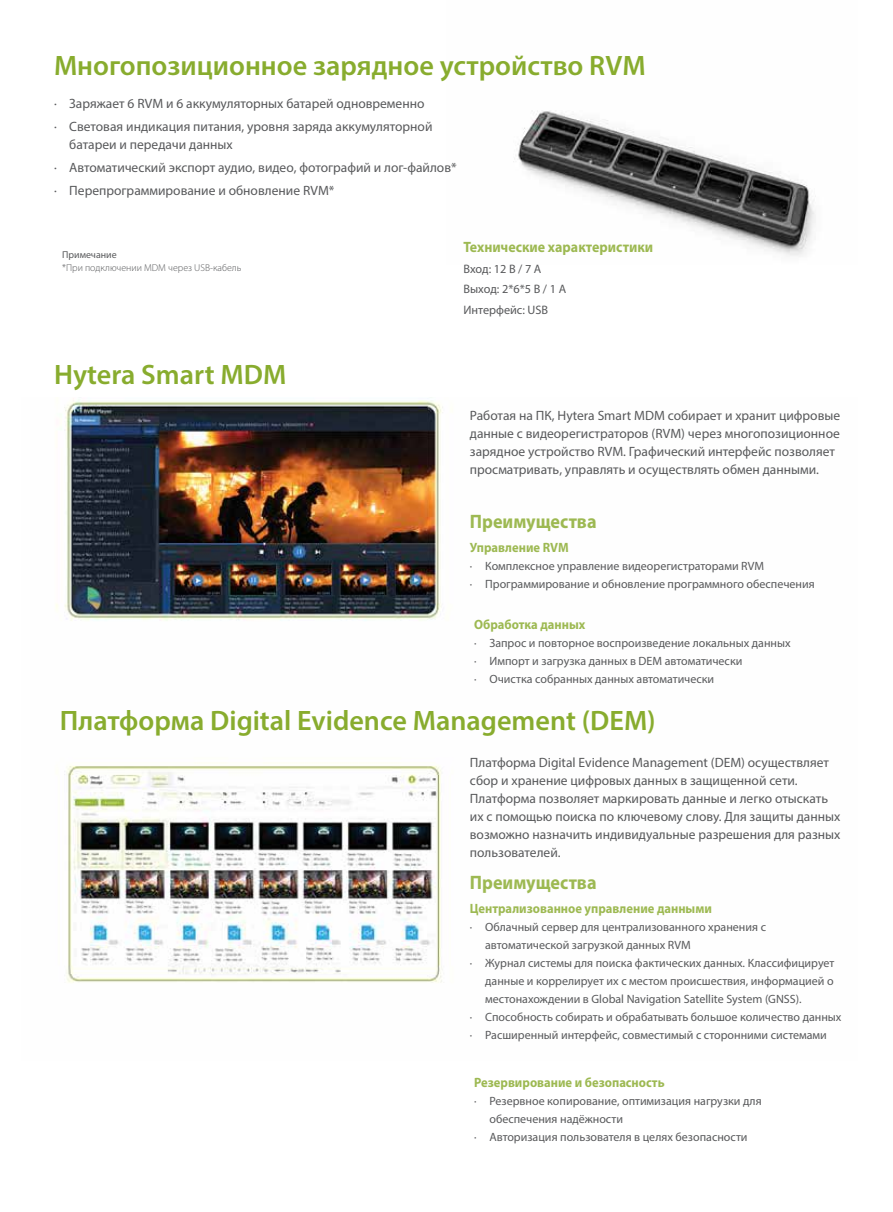
<style>
.page{position:relative;width:893px;height:1212px;background:#fff}
.page>*{position:absolute;margin:0;border:0;box-sizing:border-box;transform-origin:0 0}
.t1{font:600 28.2px "Myriad Pro";color:#88ac2e}
.t2{font:700 19.5px "Myriad Pro";color:#9db952;scale:.93 1}
.t3{font:700 15px "Myriad Pro";color:#9db952;scale:.93 1}
.t4{font:13.5px/18px "Myriad Pro";color:#58595b}
.t5{font:700 13.5px "Myriad Pro";color:#9db952;scale:.93 1}
.t6{font:12.3px/20.7px "Myriad Pro";color:#58595b}
.t7{font:12px/18px "Myriad Pro";color:#58595b}
.t8{font:300 9.9px "Myriad Pro";color:#58595b}
.t9{font:9.9px "Myriad Pro";color:#58595b}
</style>
<div class="page">
<img style="left:55px;top:400px;width:388px;height:221px">
<img style="left:513px;top:111px;width:303px;height:145px">
<img style="left:64px;top:765px;width:378px;height:218px">
<h1 class="t1" style="left:54px;top:55px;width:593px">Многопозиционное зарядное устройство RVM</h1>
<p class="t4" style="left:54px;top:93px;width:380px;line-height:23.1px">· Заряжает 6 RVM и 6 аккумуляторных батарей одновременно<br>· Световая индикация питания, уровня заряда аккумуляторной</p>
<p class="t4" style="left:54px;top:134px;width:404px;line-height:23.1px;text-indent:15px">батареи и передачи данных<br>· Автоматический экспорт аудио, видео, фотографий и лог-файлов* · Перепрограммирование и обновление RVM*</p>
<p class="t9" style="left:62px;top:251px;width:56px">Примечание</p>
<p class="t8" style="left:62px;top:264px;width:181px">*При подключении MDM через USB-кабель</p>
<h1 class="t1" style="left:54px;top:364px;width:234px">Hytera Smart MDM</h1>
<p class="t3" style="left:463px;top:241px;width:205px">Технические характеристики</p>
<p class="t6" style="left:463px;top:259px;width:104px">Вход: 12 В / 7 А<br>Выход: 2*6*5 В / 1 А<br>Интерфейс: USB</p>
<p class="t4" style="left:470px;top:408px;width:372px">Работая на ПК, Hytera Smart MDM собирает и хранит цифровые данные с видеорегистраторов (RVM) через многопозиционное зарядное устройство RVM. Графический интерфейс позволяет просматривать, управлять и осуществлять обмен данными.</p>
<h2 class="t2" style="left:470px;top:514px;width:138px">Преимущества</h2>
<p class="t5" style="left:470px;top:542px;width:108px">Управление RVM</p>
<p class="t7" style="left:470px;top:558px;width:346px">· Комплексное управление видеорегистраторами RVM<br>· Программирование и обновление программного обеспечения</p>
<p class="t5" style="left:474px;top:619px;width:121px">Обработка данных</p>
<p class="t7" style="left:474px;top:635px;width:318px">· Запрос и повторное воспроизведение локальных данных · Импорт и загрузка данных в DEM автоматически<br>· Очистка собранных данных автоматически</p>
<h1 class="t1" style="left:60px;top:709px;width:597px">Платформа Digital Evidence Management (DEM)</h1>
<p class="t4" style="left:470px;top:754px;width:372px">Платформа Digital Evidence Management (DEM) осуществляет сбор и хранение цифровых данных в защищенной сети.<br>Платформа позволяет маркировать данные и легко отыскать их с помощью поиска по ключевому слову. Для защиты данных возможно назначить индивидуальные разрешения для разных пользователей.</p>
<h2 class="t2" style="left:470px;top:875px;width:138px">Преимущества</h2>
<p class="t5" style="left:470px;top:903px;width:262px">Централизованное управление данными</p>
<p class="t7" style="left:470px;top:919px;width:298px">· Облачный сервер для централизованного хранения с</p>
<p class="t7" style="left:485px;top:937px;width:207px">автоматической загрузкой данных RVM</p>
<p class="t7" style="left:470px;top:955px;width:366px">· Журнал системы для поиска фактических данных. Классифицирует</p>
<p class="t7" style="left:485px;top:973px;width:350px">данные и коррелирует их с местом происшествия, информацией о</p>
<p class="t7" style="left:485px;top:991px;width:318px">местонахождении в Global Navigation Satellite System (GNSS).</p>
<p class="t7" style="left:470px;top:1009px;width:373px">· Способность собирать и обрабатывать большое количество данных</p>
<p class="t7" style="left:470px;top:1027px;width:358px">· Расширенный интерфейс, совместимый с сторонними системами</p>
<p class="t5" style="left:474px;top:1077px;width:206px">Резервирование и безопасность</p>
<p class="t7" style="left:474px;top:1093px;width:289px">· Резервное копирование, оптимизация нагрузки для</p>
<p class="t7" style="left:489px;top:1111px;width:135px">обеспечения надёжности</p>
<p class="t7" style="left:474px;top:1129px;width:275px">· Авторизация пользователя в целях безопасности</p>
</div>
